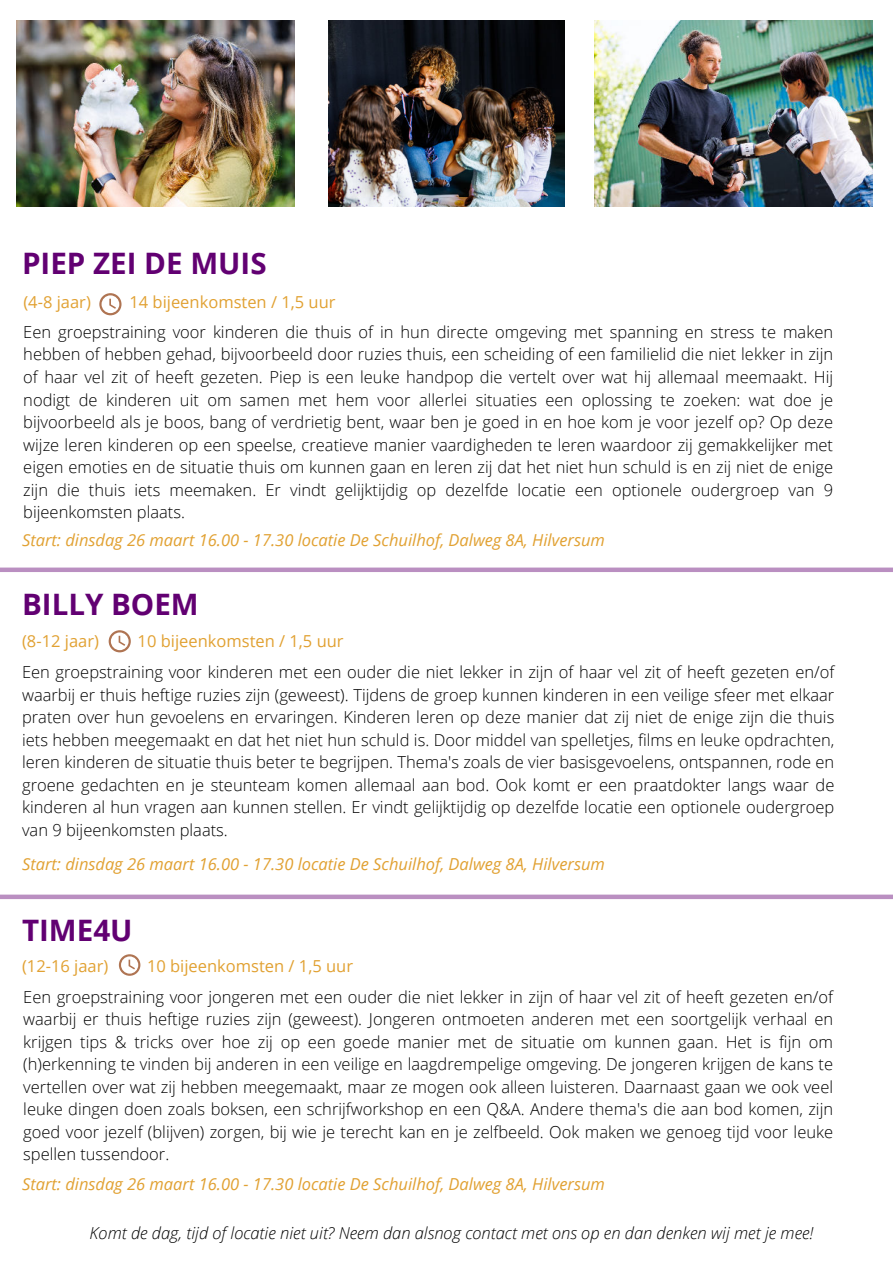
<style>
.page{position:relative;width:893px;height:1264px;background:#fff}
.page>*{position:absolute;margin:0;border:0;box-sizing:border-box;transform-origin:0 0}
.t1{font:700 29.55px "Open Sans";color:#620072}
.t2{font:300 16.5px/22.5px "Open Sans";color:#000;text-align:justify}
.t3{font:italic 16.5px "Open Sans";color:#e1a132}
.t4{font:16.5px "Open Sans";color:#e1a132}
.t5{font:italic 300 16.5px "Open Sans";color:#000}
</style>
<div class="page">
<svg style="left:109px;top:630px;width:22px;height:22px"></svg>
<svg style="left:99px;top:293px;width:22px;height:22px"></svg>
<svg style="left:119px;top:954px;width:21px;height:21px"></svg>
<img style="left:17px;top:21px;width:277px;height:186px">
<img style="left:594px;top:21px;width:278px;height:185px">
<img style="left:329px;top:21px;width:235px;height:186px">
<div style="left:0;top:567px;width:892px;height:5px;background:#ba8fc1"></div>
<div style="left:0;top:894px;width:892px;height:5px;background:#ba8fc1"></div>
<h1 class="t1" style="left:22px;top:242px;width:246px">PIEP ZEI DE MUIS</h1>
<p class="t4" style="left:23px;top:291px;width:69px">(4-8 jaar)</p>
<p class="t4" style="left:129px;top:291px;width:207px">14 bijeenkomsten / 1,5 uur</p>
<p class="t2" style="left:23px;top:320px;width:811px">Een groepstraining voor kinderen die thuis of in hun directe omgeving met spanning en stress te maken hebben of hebben gehad, bijvoorbeeld door ruzies thuis, een scheiding of een familielid die niet lekker in zijn of haar vel zit of heeft gezeten. Piep is een leuke handpop die vertelt over wat hij allemaal meemaakt. Hij nodigt de kinderen uit om samen met hem voor allerlei situaties een oplossing te zoeken: wat doe je bijvoorbeeld als je boos, bang of verdrietig bent, waar ben je goed in en hoe kom je voor jezelf op? Op deze wijze leren kinderen op een speelse, creatieve manier vaardigheden te leren waardoor zij gemakkelijker met eigen emoties en de situatie thuis om kunnen gaan en leren zij dat het niet hun schuld is en zij niet de enige zijn die thuis iets meemaken. Er vindt gelijktijdig op dezelfde locatie een optionele oudergroep van 9 bijeenkomsten plaats.</p>
<p class="t3" style="left:22px;top:529px;width:584px">Start: dinsdag 26 maart 16.00 - 17.30 locatie De Schuilhof, Dalweg 8A, Hilversum</p>
<h1 class="t1" style="left:22px;top:583px;width:178px">BILLY BOEM</h1>
<p class="t4" style="left:22px;top:629px;width:78px">(8-12 jaar)</p>
<p class="t4" style="left:137px;top:629px;width:207px">10 bijeenkomsten / 1,5 uur</p>
<p class="t2" style="left:22px;top:660px;width:813px">Een groepstraining voor kinderen met een ouder die niet lekker in zijn of haar vel zit of heeft gezeten en/of waarbij er thuis heftige ruzies zijn (geweest). Tijdens de groep kunnen kinderen in een veilige sfeer met elkaar praten over hun gevoelens en ervaringen. Kinderen leren op deze manier dat zij niet de enige zijn die thuis iets hebben meegemaakt en dat het niet hun schuld is. Door middel van spelletjes, films en leuke opdrachten, leren kinderen de situatie thuis beter te begrijpen. Thema's zoals de vier basisgevoelens, ontspannen, rode en groene gedachten en je steunteam komen allemaal aan bod. Ook komt er een praatdokter langs waar de kinderen al hun vragen aan kunnen stellen. Er vindt gelijktijdig op dezelfde locatie een optionele oudergroep van 9 bijeenkomsten plaats.</p>
<p class="t3" style="left:22px;top:852px;width:584px">Start: dinsdag 26 maart 16.00 - 17.30 locatie De Schuilhof, Dalweg 8A, Hilversum</p>
<h1 class="t1" style="left:22px;top:909px;width:112px">TIME4U</h1>
<p class="t4" style="left:22px;top:954px;width:88px">(12-16 jaar)</p>
<p class="t4" style="left:147px;top:954px;width:207px">10 bijeenkomsten / 1,5 uur</p>
<p class="t2" style="left:23px;top:985px;width:811px">Een groepstraining voor jongeren met een ouder die niet lekker in zijn of haar vel zit of heeft gezeten en/of waarbij er thuis heftige ruzies zijn (geweest). Jongeren ontmoeten anderen met een soortgelijk verhaal en krijgen tips &amp; tricks over hoe zij op een goede manier met de situatie om kunnen gaan. Het is fijn om (h)erkenning te vinden bij anderen in een veilige en laagdrempelige omgeving. De jongeren krijgen de kans te vertellen over wat zij hebben meegemaakt, maar ze mogen ook alleen luisteren. Daarnaast gaan we ook veel leuke dingen doen zoals boksen, een schrijfworkshop en een Q&amp;A. Andere thema's die aan bod komen, zijn goed voor jezelf (blijven) zorgen, bij wie je terecht kan en je zelfbeeld. Ook maken we genoeg tijd voor leuke spellen tussendoor.</p>
<p class="t3" style="left:22px;top:1172px;width:584px">Start: dinsdag 26 maart 16.00 - 17.30 locatie De Schuilhof, Dalweg 8A, Hilversum</p>
<p class="t5" style="left:90px;top:1221px;width:725px">Komt de dag, tijd of locatie niet uit? Neem dan alsnog contact met ons op en dan denken wij met je mee!</p>
</div>
